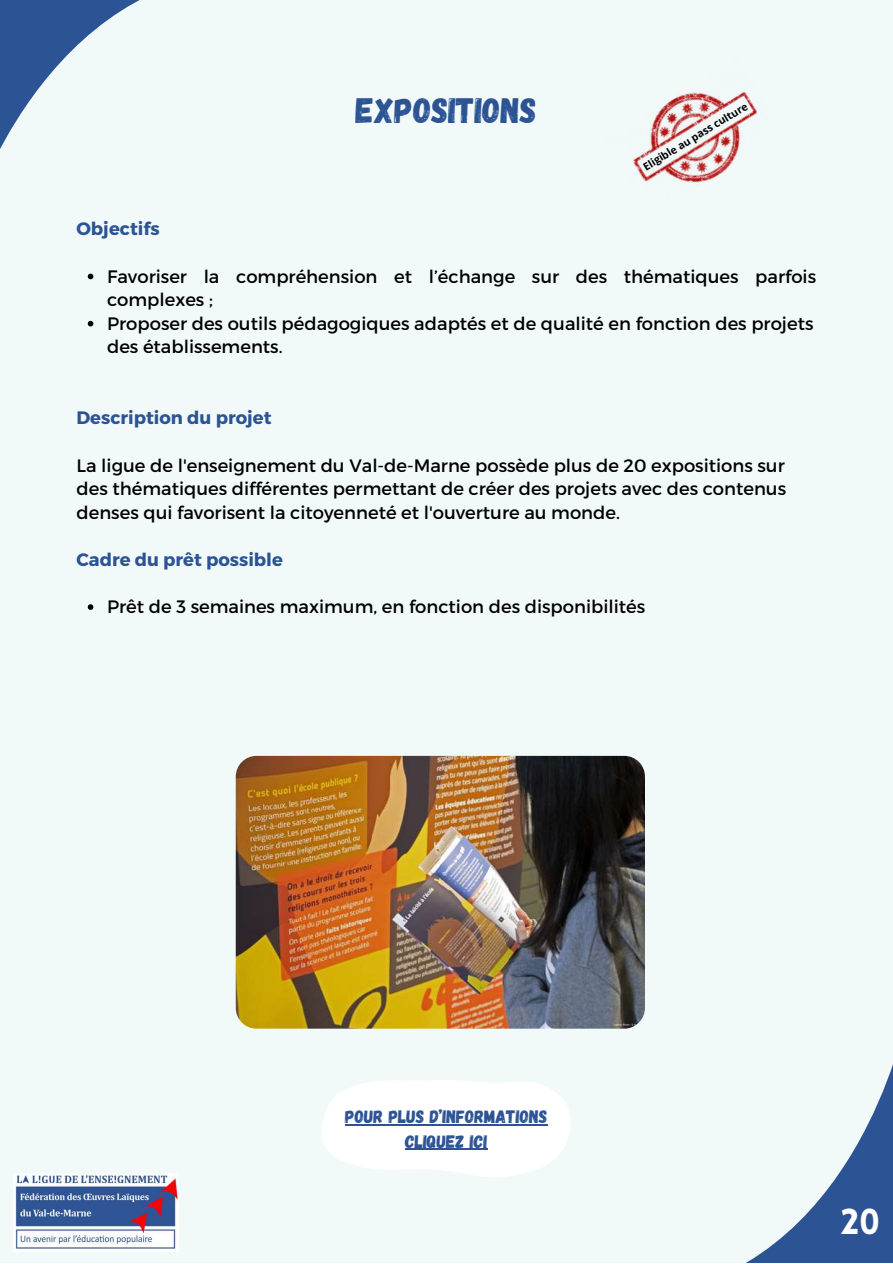
<style>
.page{position:relative;width:893px;height:1264px;background:#fff}
.page>*{position:absolute;margin:0;border:0;box-sizing:border-box;transform-origin:0 0}
.t1{font:35.25px "Gagalin";color:#2c5394}
.t2{font:900 35.25px "Lovelo";color:#fff}
.t3{font:18px/23.5px "Montserrat";color:#000}
.t4{font:700 18px "Montserrat";color:#2c5394}
.t5{font:18px/24.8px "Gagalin";color:#2c5394;text-align:center}
.t6{font:700 10.5px "Open Sans";color:#000}
</style>
<div class="page">
<div style="left:0;top:0;width:892px;height:1262px;background:#f2faf9"></div>
<img style="left:236px;top:756px;width:409px;height:272px;border-radius:21px">
<svg style="left:88px;top:274px;width:5px;height:5px"></svg>
<svg style="left:88px;top:321px;width:5px;height:5px"></svg>
<svg style="left:88px;top:604px;width:5px;height:6px"></svg>
<svg style="left:587px;top:1021px;width:305px;height:241px"></svg>
<svg style="left:0;top:0;width:140px;height:149px"></svg>
<img style="left:12px;top:1173px;width:167px;height:78px">
<svg style="left:322px;top:1080px;width:248px;height:97px"></svg>
<hr style="left:345px;top:1124px;width:202px;height:1px;background:#2c5394">
<hr style="left:405px;top:1148px;width:82px;height:1px;background:#2c5394">
<img style="left:632px;top:92px;width:125px;height:91px">
<p class="t4" style="left:76px;top:217px;width:85px">Objectifs</p>
<h1 class="t1" style="left:356px;top:87px;width:182px">EXPOSITIONS</h1>
<p class="t6" style="left:640px;top:161px;width:122px;rotate:-31deg">Eligible au pass culture</p>
<p class="t3" style="left:107px;top:263px;width:710px">Favoriser la compréhension et l’échange sur des thématiques parfois complexes ;<br>Proposer des outils pédagogiques adaptés et de qualité en fonction des projets des établissements.</p>
<p class="t4" style="left:76px;top:406px;width:196px">Description du projet</p>
<p class="t3" style="left:76px;top:452px;width:711px;text-align:justify">La ligue de l'enseignement du Val-de-Marne possède plus de 20 expositions sur des thématiques différentes permettant de créer des projets avec des contenus denses qui favorisent la citoyenneté et l'ouverture au monde.</p>
<p class="t4" style="left:76px;top:548px;width:208px">Cadre du prêt possible</p>
<p class="t3" style="left:107px;top:594px;width:539px">Prêt de 3 semaines maximum, en fonction des disponibilités</p>
<p class="t5" style="left:345px;top:1103px;width:204px">POUR PLUS D’INFORMATIONS<br>CLIQUEZ ICI</p>
<h1 class="t2" style="left:840px;top:1207px;width:41px">20</h1>
</div>
